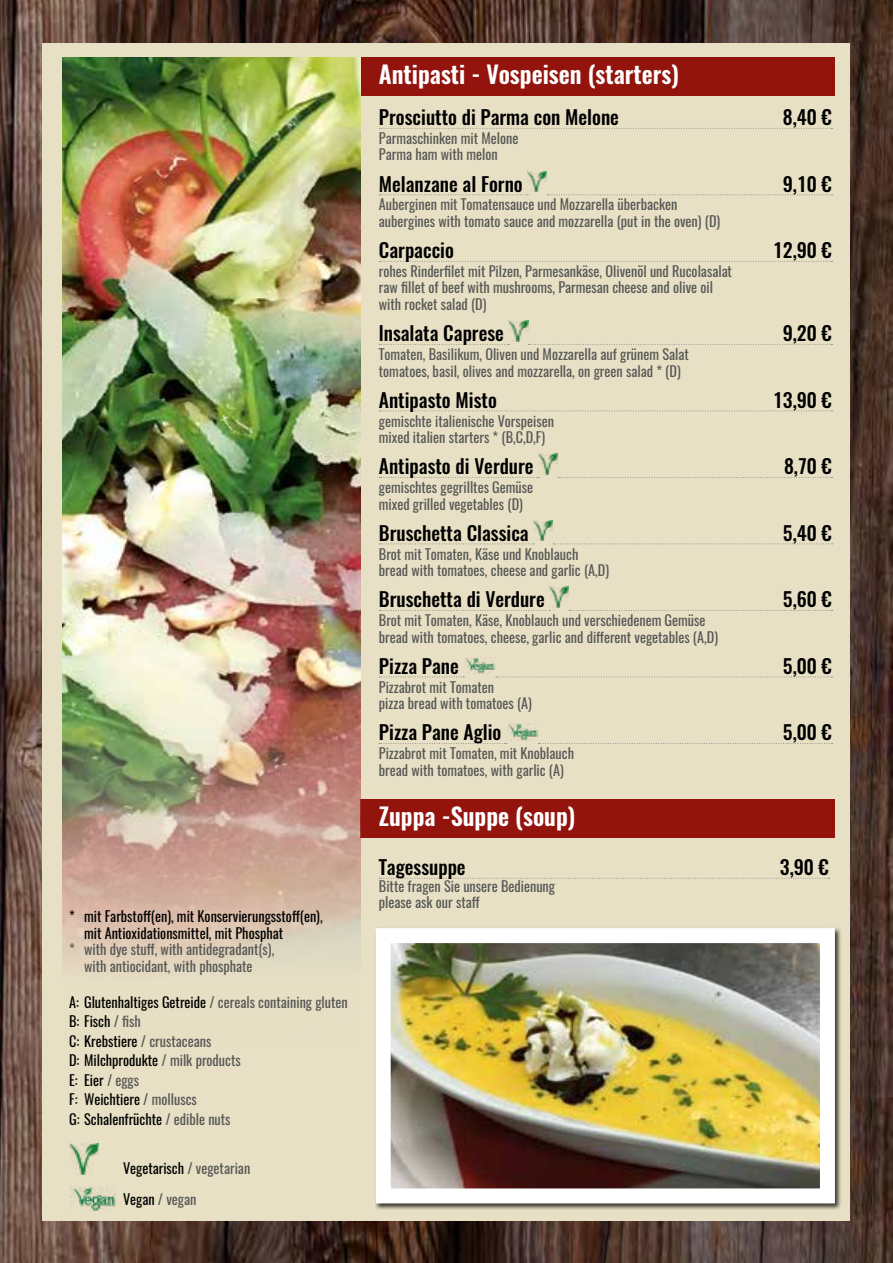
<style>
.page{position:relative;width:893px;height:1263px;background:#fff}
.page>*{position:absolute;margin:0;border:0;box-sizing:border-box;transform-origin:0 0}
.t1{font:600 24px "Oswald";color:#fff}
.t2{font:500 19.5px "Oswald";color:#000}
.t3{font:14.25px/16.5px "Oswald";color:#575756}
.t4{font:14.25px/19.5px "Oswald";color:#000}
.s1{color:#575756}
.s2{color:#000}
</style>
<div class="page">
<img style="left:0;top:0;width:893px;height:1263px">
<div style="left:43px;top:43px;width:807px;height:1177px;background:#e7e0c5"></div>
<div style="left:330px;top:57px;width:505px;height:39px;background:#93140d"></div>
<div style="left:360px;top:800px;width:475px;height:38px;background:#93140d"></div>
<svg style="left:379px;top:128px;width:453px;height:1px"></svg>
<svg style="left:379px;top:194px;width:149px;height:1px"></svg>
<svg style="left:547px;top:194px;width:285px;height:1px"></svg>
<svg style="left:379px;top:261px;width:453px;height:1px"></svg>
<svg style="left:379px;top:344px;width:130px;height:1px"></svg>
<svg style="left:528px;top:344px;width:304px;height:1px"></svg>
<svg style="left:379px;top:410px;width:453px;height:1px"></svg>
<svg style="left:379px;top:477px;width:160px;height:1px"></svg>
<svg style="left:558px;top:477px;width:274px;height:1px"></svg>
<svg style="left:379px;top:543px;width:155px;height:1px"></svg>
<svg style="left:553px;top:543px;width:279px;height:1px"></svg>
<svg style="left:379px;top:610px;width:171px;height:1px"></svg>
<svg style="left:569px;top:610px;width:263px;height:1px"></svg>
<svg style="left:379px;top:676px;width:85px;height:1px"></svg>
<svg style="left:496px;top:676px;width:336px;height:1px"></svg>
<svg style="left:379px;top:743px;width:128px;height:1px"></svg>
<svg style="left:539px;top:743px;width:293px;height:1px"></svg>
<img style="left:528px;top:171px;width:19px;height:21px">
<img style="left:509px;top:321px;width:19px;height:20px">
<img style="left:538px;top:454px;width:20px;height:20px">
<img style="left:533px;top:520px;width:20px;height:21px">
<img style="left:549px;top:587px;width:20px;height:20px">
<img style="left:465px;top:657px;width:30px;height:17px">
<img style="left:508px;top:724px;width:30px;height:16px">
<svg style="left:379px;top:878px;width:450px;height:1px"></svg>
<div style="left:375px;top:927px;width:466px;height:282px;background:#000;opacity:.75"></div>
<img style="left:392px;top:944px;width:427px;height:243px">
<div style="left:376px;top:928px;width:459px;height:275px;border:15px solid #fff"></div>
<img style="left:63px;top:57px;width:297px;height:911px">
<img style="left:69px;top:1143px;width:29px;height:31px">
<img style="left:69px;top:1186px;width:47px;height:25px">
<p class="t4" style="left:84px;top:906px;width:240px;line-height:16.5px;text-indent:-15px">* mit Farbstoff(en), mit Konservierungsstoff(en), mit Antioxidationsmittel, mit Phosphat</p>
<p class="t3" style="left:69px;top:939px;width:207px;text-align:center">* with dye stuff, with antidegradant(s), with antiocidant, with phosphate</p>
<p class="t4" style="left:69px;top:990px;width:280px">A: Glutenhaltiges Getreide <span class="s1">/ cereals containing gluten<br></span>B: Fisch <span class="s1">/ fish<br></span>C: Krebstiere <span class="s1">/ crustaceans<br></span>D: Milchprodukte <span class="s1">/ milk products<br></span>E: Eier <span class="s1">/ eggs<br></span>F: Weichtiere <span class="s1">/ molluscs<br></span>G: Schalenfrüchte <span class="s1">/ edible nuts</span></p>
<p class="t4" style="left:123px;top:1157px;width:129px">Vegetarisch <span class="s1">/ vegetarian</span></p>
<p class="t3" style="left:123px;top:1190px;width:75px"><span class="s2">Vegan</span> / vegan</p>
<h1 class="t1" style="left:379px;top:62px;width:302px">Antipasti - Vospeisen (starters)</h1>
<h2 class="t2" style="left:379px;top:107px;width:242px">Prosciutto di Parma con Melone</h2>
<h2 class="t2" style="left:783px;top:107px;width:51px">8,40 €</h2>
<p class="t3" style="left:379px;top:128px;width:141px">Parmaschinken mit Melone<br>Parma ham with melon</p>
<h2 class="t2" style="left:379px;top:174px;width:145px">Melanzane al Forno</h2>
<h2 class="t2" style="left:783px;top:174px;width:50px">9,10 €</h2>
<p class="t3" style="left:379px;top:195px;width:343px">Auberginen mit Tomatensauce und Mozzarella überbacken aubergines with tomato sauce and mozzarella (put in the oven) (D)</p>
<h2 class="t2" style="left:379px;top:240px;width:77px">Carpaccio</h2>
<h2 class="t2" style="left:773px;top:240px;width:60px">12,90 €</h2>
<p class="t3" style="left:379px;top:262px;width:355px">rohes Rinderfilet mit Pilzen, Parmesankäse, Olivenöl und Rucolasalat raw fillet of beef with mushrooms, Parmesan cheese and olive oil with rocket salad (D)</p>
<h2 class="t2" style="left:379px;top:323px;width:126px">lnsalata Caprese</h2>
<h2 class="t2" style="left:783px;top:323px;width:51px">9,20 €</h2>
<p class="t3" style="left:379px;top:345px;width:311px">Tomaten, Basilikum, Oliven und Mozzarella auf grünem Salat tomatoes, basil, olives and mozzarella, on green salad * (D)</p>
<h2 class="t2" style="left:379px;top:390px;width:119px">Antipasto Misto</h2>
<h2 class="t2" style="left:773px;top:390px;width:60px">13,90 €</h2>
<p class="t3" style="left:379px;top:411px;width:177px">gemischte italienische Vorspeisen mixed italien starters * (B,C,D,F)</p>
<h2 class="t2" style="left:379px;top:456px;width:156px">Antipasto di Verdure</h2>
<h2 class="t2" style="left:784px;top:456px;width:49px">8,70 €</h2>
<p class="t3" style="left:379px;top:478px;width:156px">gemischtes gegrilltes Gemüse mixed grilled vegetables (D)</p>
<h2 class="t2" style="left:379px;top:523px;width:151px">Bruschetta Classica</h2>
<h2 class="t2" style="left:783px;top:523px;width:51px">5,40 €</h2>
<p class="t3" style="left:379px;top:544px;width:232px">Brot mit Tomaten, Käse und Knoblauch bread with tomatoes, cheese and garlic (A,D)</p>
<h2 class="t2" style="left:379px;top:589px;width:167px">Bruschetta di Verdure</h2>
<h2 class="t2" style="left:783px;top:589px;width:51px">5,60 €</h2>
<p class="t3" style="left:379px;top:611px;width:341px">Brot mit Tomaten, Käse, Knoblauch und verschiedenem Gemüse bread with tomatoes, cheese, garlic and different vegetables (A,D)</p>
<h2 class="t2" style="left:379px;top:656px;width:81px">Pizza Pane</h2>
<h2 class="t2" style="left:783px;top:656px;width:51px">5,00 €</h2>
<p class="t3" style="left:379px;top:677px;width:155px">Pizzabrot mit Tomaten<br>pizza bread with tomatoes (A)</p>
<h2 class="t2" style="left:379px;top:722px;width:124px">Pizza Pane Aglio</h2>
<h2 class="t2" style="left:783px;top:722px;width:51px">5,00 €</h2>
<p class="t3" style="left:379px;top:744px;width:197px">Pizzabrot mit Tomaten, mit Knoblauch bread with tomatoes, with garlic (A)</p>
<h1 class="t1" style="left:379px;top:804px;width:198px">Zuppa -Suppe (soup)</h1>
<h2 class="t2" style="left:379px;top:857px;width:88px">Tagessuppe</h2>
<h2 class="t2" style="left:780px;top:857px;width:50px">3,90 €</h2>
<p class="t3" style="left:379px;top:876px;width:178px">Bitte fragen Sie unsere Bedienung please ask our staff</p>
</div>
